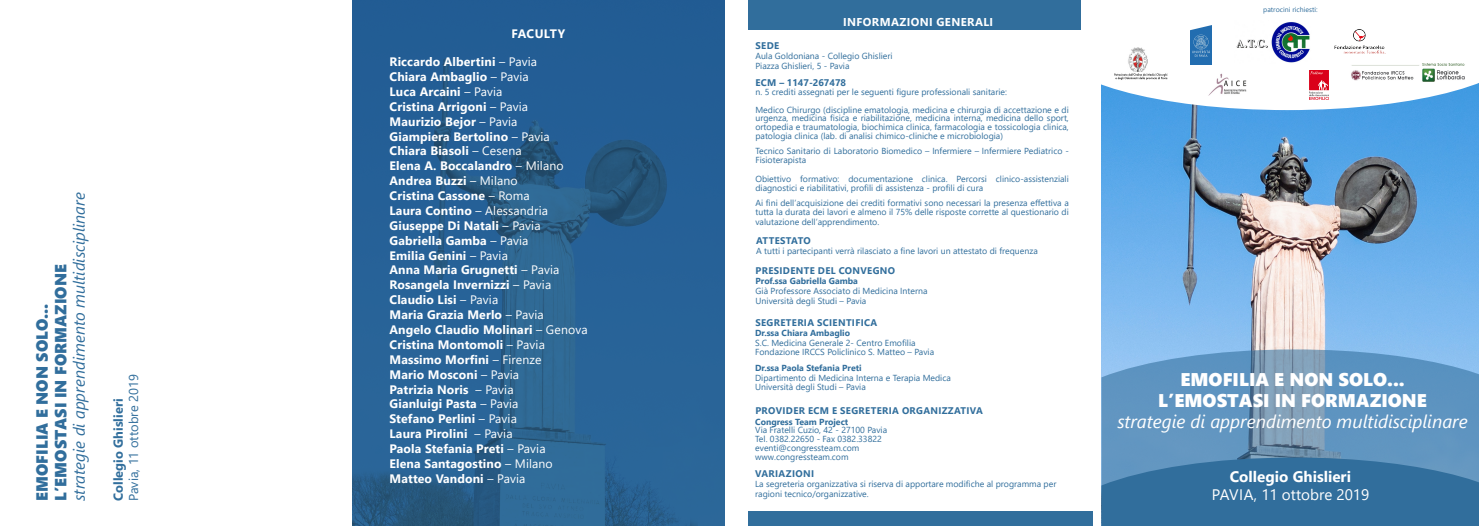
<style>
.page{position:relative;width:1479px;height:526px;background:#fff}
.page>*{position:absolute;margin:0;border:0;box-sizing:border-box;transform-origin:0 0}
.t1{font:18.38px "Segoe UI Black";color:#fff}
.t2{font:italic 18.38px "Segoe UI";color:#fff}
.t3{font:16.19px/18.5px "Segoe UI Black";color:#316e9c}
.t4{font:italic 16.19px "Segoe UI";color:#316e9c}
.t5{font:15.22px "Segoe UI";color:#fff}
.t6{font:700 15.22px "Segoe UI";color:#fff}
.t7{font:12.86px "Segoe UI";color:#316e9c}
.t8{font:700 12.86px "Segoe UI";color:#316e9c}
.t9{font:700 12.25px "Segoe UI";letter-spacing:.01em;color:#fff}
.t10{font:700 12.25px "Segoe UI";letter-spacing:.03em;color:#fff}
.t11{font:700 11.38px "Segoe UI";letter-spacing:.035em;color:#fff}
.t12{font:700 9.62px "Segoe UI";letter-spacing:.035em;color:#316e9c}
.t13{font:700 9.62px "Segoe UI";color:#316e9c}
.t14{font:700 9.62px "Segoe UI";letter-spacing:.015em;color:#316e9c}
.t15{font:8.75px/8.8px "Segoe UI";color:#316e9c}
.t16{font:700 8.75px "Segoe UI";color:#316e9c}
.t17{font:7px "Segoe UI";color:#316e9c}
.s1{font-weight:400}
</style>
<div class="page">
<img style="left:1101px;top:110px;width:377px;height:239px">
<svg style="left:1052px;top:0;width:426px;height:110px"></svg>
<svg style="left:1101px;top:349px;width:377px;height:108px;background:#6798c1"></svg>
<div style="left:748px;top:0;width:332px;height:29px;background:#316e9c"></div>
<img style="left:1308px;top:71px;width:20px;height:28px">
<img style="left:1207px;top:70px;width:42px;height:29px">
<img style="left:1349px;top:64px;width:117px;height:18px">
<img style="left:1127px;top:48px;width:20px;height:25px">
<img style="left:1108px;top:73px;width:59px;height:10px">
<img style="left:1233px;top:20px;width:78px;height:43px">
<img style="left:1334px;top:29px;width:50px;height:26px">
<img style="left:1190px;top:25px;width:21px;height:39px">
<div style="left:748px;top:511px;width:345px;height:15px;background:#316e9c"></div>
<svg style="left:1101px;top:457px;width:377px;height:69px;background:#3772a0"></svg>
<img style="left:352px;top:0;width:372px;height:526px">
<p class="t4" style="left:64px;top:501px;width:310px;rotate:-90deg">strategie di apprendimento multidisciplinare</p>
<p class="t3" style="left:32px;top:501px;width:238px;rotate:-90deg">EMOFILIA E NON SOLO...<br>L’EMOSTASI IN FORMAZIONE</p>
<p class="t7" style="left:121px;top:501px;width:128px;rotate:-90deg">Pavia, 11 ottobre 2019</p>
<p class="t8" style="left:106px;top:501px;width:104px;rotate:-90deg">Collegio Ghislieri</p>
<p class="t10" style="left:511px;top:22px;width:55px">FACULTY</p>
<p class="t9" style="left:389px;top:50px;width:149px">Riccardo Albertini <span class="s1">– Pavia</span></p>
<p class="t9" style="left:389px;top:65px;width:141px">Chiara Ambaglio <span class="s1">– Pavia</span></p>
<p class="t9" style="left:389px;top:80px;width:114px">Luca Arcaini <span class="s1">– Pavia</span></p>
<p class="t9" style="left:389px;top:95px;width:140px">Cristina Arrigoni <span class="s1">– Pavia</span></p>
<p class="t9" style="left:389px;top:110px;width:129px">Maurizio Bejor <span class="s1">– Pavia</span></p>
<p class="t9" style="left:389px;top:125px;width:162px">Giampiera Bertolino <span class="s1">– Pavia</span></p>
<p class="t9" style="left:389px;top:139px;width:134px">Chiara Biasoli <span class="s1">– Cesena</span></p>
<p class="t9" style="left:389px;top:154px;width:175px">Elena A. Boccalandro <span class="s1">– Milano</span></p>
<p class="t9" style="left:389px;top:169px;width:130px">Andrea Buzzi <span class="s1">– Milano</span></p>
<p class="t9" style="left:389px;top:184px;width:142px">Cristina Cassone <span class="s1">– Roma</span></p>
<p class="t9" style="left:389px;top:199px;width:160px">Laura Contino <span class="s1">– Alessandria</span></p>
<p class="t9" style="left:389px;top:214px;width:152px">Giuseppe Di Natali <span class="s1">– Pavia</span></p>
<p class="t9" style="left:389px;top:229px;width:140px">Gabriella Gamba <span class="s1">– Pavia</span></p>
<p class="t9" style="left:389px;top:244px;width:120px">Emilia Genini <span class="s1">– Pavia</span></p>
<p class="t9" style="left:389px;top:258px;width:171px">Anna Maria Grugnetti <span class="s1">– Pavia</span></p>
<p class="t9" style="left:389px;top:273px;width:163px">Rosangela Invernizzi <span class="s1">– Pavia</span></p>
<p class="t9" style="left:389px;top:288px;width:110px">Claudio Lisi <span class="s1">– Pavia</span></p>
<p class="t9" style="left:389px;top:303px;width:156px">Maria Grazia Merlo <span class="s1">– Pavia</span></p>
<p class="t9" style="left:389px;top:318px;width:199px">Angelo Claudio Molinari <span class="s1">– Genova</span></p>
<p class="t9" style="left:389px;top:333px;width:157px">Cristina Montomoli <span class="s1">– Pavia</span></p>
<p class="t9" style="left:389px;top:348px;width:153px">Massimo Morfini <span class="s1">– Firenze</span></p>
<p class="t9" style="left:389px;top:363px;width:131px">Mario Mosconi <span class="s1">– Pavia</span></p>
<p class="t9" style="left:389px;top:377px;width:125px">Patrizia Noris <span class="s1">– Pavia</span></p>
<p class="t9" style="left:389px;top:392px;width:130px">Gianluigi Pasta <span class="s1">– Pavia</span></p>
<p class="t9" style="left:389px;top:407px;width:129px">Stefano Perlini <span class="s1">– Pavia</span></p>
<p class="t9" style="left:389px;top:422px;width:124px">Laura Pirolini <span class="s1">– Pavia</span></p>
<p class="t9" style="left:389px;top:437px;width:157px">Paola Stefania Preti <span class="s1">– Pavia</span></p>
<p class="t9" style="left:389px;top:452px;width:165px">Elena Santagostino <span class="s1">– Milano</span></p>
<p class="t9" style="left:389px;top:467px;width:137px">Matteo Vandoni <span class="s1">– Pavia</span></p>
<p class="t12" style="left:755px;top:36px;width:25px">SEDE</p>
<p class="t11" style="left:843px;top:11px;width:152px">INFORMAZIONI GENERALI</p>
<p class="t15" style="left:755px;top:50px;width:139px">Aula Goldoniana - Collegio Ghislieri</p>
<p class="t15" style="left:755px;top:61px;width:96px">Piazza Ghislieri, 5 - Pavia</p>
<p class="t13" style="left:755px;top:74px;width:92px">ECM – 1147-267478</p>
<p class="t15" style="left:755px;top:87px;width:253px">n. 5 crediti assegnati per le seguenti figure professionali sanitarie:</p>
<p class="t15" style="left:755px;top:104px;width:315px;text-align:justify">Medico Chirurgo (discipline ematologia, medicina e chirurgia di accettazione e di urgenza, medicina fisica e riabilitazione, medicina interna, medicina dello sport, ortopedia e traumatologia, biochimica clinica, farmacologia e tossicologia clinica, patologia clinica (lab. di analisi chimico-cliniche e microbiologia)</p>
<p class="t15" style="left:755px;top:145px;width:315px">Tecnico Sanitario di Laboratorio Biomedico – Infermiere – Infermiere Pediatrico -<br>Fisioterapista</p>
<p class="t15" style="left:755px;top:173px;width:315px;line-height:9.6px">Obiettivo formativo: documentazione clinica. Percorsi clinico-assistenziali diagnostici e riabilitativi, profili di assistenza - profili di cura</p>
<p class="t15" style="left:755px;top:198px;width:315px">Ai fini dell’acquisizione dei crediti formativi sono necessari la presenza effettiva a tutta la durata dei lavori e almeno il 75% delle risposte corrette al questionario di</p>
<p class="t15" style="left:755px;top:216px;width:125px">valutazione dell’apprendimento.</p>
<p class="t15" style="left:756px;top:246px;width:283px">A tutti i partecipanti verrà rilasciato a fine lavori un attestato di frequenza</p>
<p class="t14" style="left:756px;top:232px;width:56px">ATTESTATO</p>
<p class="t12" style="left:755px;top:261px;width:141px">PRESIDENTE DEL CONVEGNO</p>
<p class="t16" style="left:755px;top:273px;width:104px">Prof.ssa Gabriella Gamba</p>
<p class="t15" style="left:755px;top:286px;width:173px">Già Professore Associato di Medicina Interna</p>
<p class="t15" style="left:755px;top:295px;width:112px">Università degli Studi – Pavia</p>
<p class="t12" style="left:755px;top:313px;width:123px">SEGRETERIA SCIENTIFICA</p>
<p class="t16" style="left:755px;top:325px;width:96px">Dr.ssa Chiara Ambaglio</p>
<p class="t15" style="left:755px;top:337px;width:162px">S.C. Medicina Generale 2- Centro Emofilia</p>
<p class="t15" style="left:755px;top:347px;width:180px">Fondazione IRCCS Policlinico S. Matteo – Pavia</p>
<p class="t16" style="left:755px;top:359px;width:108px">Dr.ssa Paola Stefania Preti</p>
<p class="t15" style="left:755px;top:372px;width:197px">Dipartimento di Medicina Interna e Terapia Medica</p>
<p class="t15" style="left:755px;top:382px;width:112px">Università degli Studi – Pavia</p>
<p class="t12" style="left:755px;top:401px;width:229px">PROVIDER ECM E SEGRETERIA ORGANIZZATIVA</p>
<p class="t16" style="left:755px;top:413px;width:95px">Congress Team Project</p>
<p class="t15" style="left:755px;top:425px;width:133px">Via Fratelli Cuzio, 42 - 27100 Pavia</p>
<p class="t15" style="left:755px;top:434px;width:128px">Tel. 0382.22650 - Fax 0382.33822</p>
<p class="t15" style="left:755px;top:442px;width:106px">eventi@congressteam.com</p>
<p class="t15" style="left:755px;top:451px;width:95px">www.congressteam.com</p>
<p class="t12" style="left:755px;top:465px;width:60px">VARIAZIONI</p>
<p class="t15" style="left:755px;top:478px;width:303px;line-height:9.6px">La segreteria organizzativa si riserva di apportare modifiche al programma per ragioni tecnico/organizzative.</p>
<p class="t17" style="left:1263px;top:3px;width:56px">patrocini richiesti:</p>
<p class="t1" style="left:1180px;top:366px;width:226px">EMOFILIA E NON SOLO...</p>
<p class="t1" style="left:1158px;top:387px;width:270px">L’EMOSTASI IN FORMAZIONE</p>
<p class="t2" style="left:1117px;top:404px;width:352px">strategie di apprendimento multidisciplinare</p>
<p class="t6" style="left:1229px;top:462px;width:123px">Collegio Ghislieri</p>
<p class="t5" style="left:1211px;top:480px;width:159px">PAVIA, 11 ottobre 2019</p>
</div>
